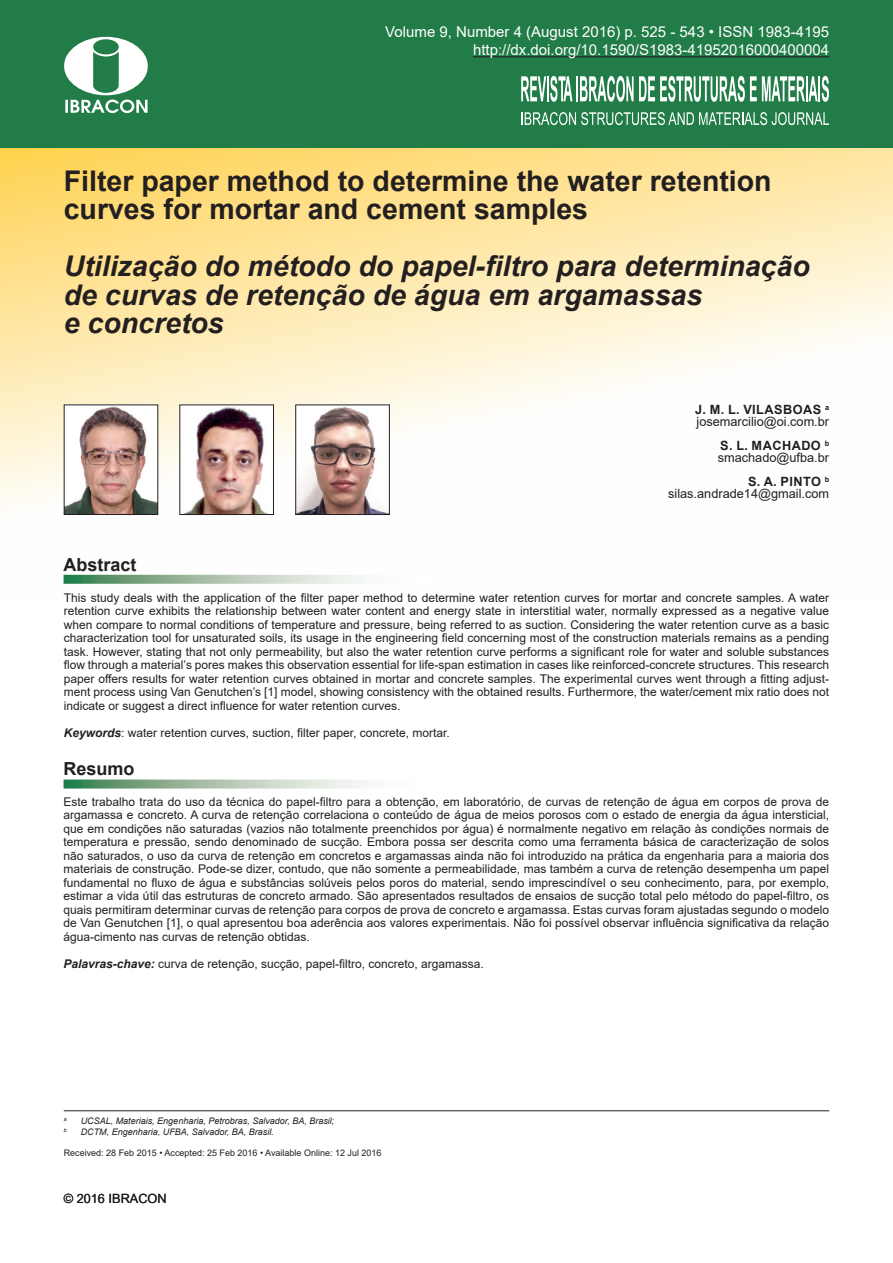
<style>
.page{position:relative;width:893px;height:1263px;background:#fff}
.page>*{position:absolute;margin:0;border:0;box-sizing:border-box;transform-origin:0 0}
.t1{font:italic 700 28.5px/28.5px "Arial";color:#231f20}
.t2{font:700 28.5px/28.5px "Arial";color:#231f20}
.t3{font:700 18px "Arial";color:#231f20}
.t4{font:15px/18px "Arial";color:#fff;text-align:right}
.t5{font:12.75px/12px "Arial";color:#231f20}
.t6{font:12px/13.5px "Arial";color:#231f20;text-align:justify}
.t7{font:italic 9px "Arial";color:#231f20}
.t8{font:9px "Arial";color:#231f20}
.t9{font:italic 5.25px "Arial";color:#231f20}
.s1{font-weight:700}
.s2{font-weight:700;font-style:italic}
</style>
<div class="page">
<svg style="left:0;top:148px;width:893px;height:436px"></svg>
<div style="left:0;top:0;width:893px;height:148px;background:#217c47"></div>
<svg style="left:64px;top:37px;width:84px;height:76px"></svg>
<svg style="left:521px;top:76px;width:51px;height:26px"></svg>
<hr style="left:576px;top:76px;width:2px;height:25px;background:#fff">
<svg style="left:580px;top:76px;width:249px;height:26px"></svg>
<svg style="left:521px;top:112px;width:308px;height:13px"></svg>
<hr style="left:473px;top:56px;width:356px;height:1px;background:#231f20">
<img style="left:66px;top:406px;width:90px;height:107px">
<div style="left:64px;top:404px;width:94px;height:111px;border:1px solid #231f20"></div>
<img style="left:297px;top:406px;width:91px;height:107px">
<div style="left:295px;top:404px;width:95px;height:111px;border:1px solid #231f20"></div>
<img style="left:181px;top:406px;width:91px;height:107px">
<div style="left:179px;top:404px;width:95px;height:111px;border:1px solid #231f20"></div>
<hr style="left:64px;top:1110px;width:765px;height:1px;background:#231f20">
<svg style="left:64px;top:575px;width:372px;height:9px"></svg>
<svg style="left:64px;top:779px;width:299px;height:9px;background:#a7c2ac"></svg>
<p class="t4" style="left:385px;top:23px;width:445px">Volume 9, Number 4 (August 2016) p. 525 - 543 • ISSN 1983-4195 http://dx.doi.org/10.1590/S1983-41952016000400004</p>
<h1 class="t2" style="left:64px;top:167px;width:709px">Filter paper method to determine the water retention curves for mortar and cement samples</h1>
<h1 class="t1" style="left:64px;top:253px;width:747px">Utilização do método do papel-filtro para determinação de curvas de retenção de água em argamassas<br>e concretos</h1>
<h2 class="t3" style="left:64px;top:551px;width:75px">Abstract</h2>
<p class="t5" style="left:695px;top:403px;width:135px"><span class="s1">J. M. L. VILASBOAS</span> <sup>a </sup>josemarcilio@oi.com.br</p>
<p class="t5" style="left:718px;top:439px;width:113px"><span class="s1">S. L. MACHADO</span> <sup>b </sup>smachado@ufba.br</p>
<p class="t5" style="left:668px;top:475px;width:163px;text-align:right"><span class="s1">S. A. PINTO</span> <sup>b </sup>silas.andrade14@gmail.com</p>
<p class="t6" style="left:64px;top:591px;width:767px">This study deals with the application of the filter paper method to determine water retention curves for mortar and concrete samples. A water retention curve exhibits the relationship between water content and energy state in interstitial water, normally expressed as a negative value when compare to normal conditions of temperature and pressure, being referred to as suction. Considering the water retention curve as a basic characterization tool for unsaturated soils, its usage in the engineering field concerning most of the construction materials remains as a pending task. However, stating that not only permeability, but also the water retention curve performs a significant role for water and soluble substances flow through a material’s pores makes this observation essential for life-span estimation in cases like reinforced-concrete structures. This research paper offers results for water retention curves obtained in mortar and concrete samples. The experimental curves went through a fitting adjust&shy;ment process using Van Genutchen’s [1] model, showing consistency with the obtained results. Furthermore, the water/cement mix ratio does not indicate or suggest a direct influence for water retention curves.</p>
<p class="t6" style="left:64px;top:726px;width:388px"><span class="s2">Keywords</span>: water retention curves, suction, filter paper, concrete, mortar.</p>
<h2 class="t3" style="left:64px;top:756px;width:73px">Resumo</h2>
<p class="t6" style="left:64px;top:794px;width:767px">Este trabalho trata do uso da técnica do papel-filtro para a obtenção, em laboratório, de curvas de retenção de água em corpos de prova de argamassa e concreto. A curva de retenção correlaciona o conteúdo de água de meios porosos com o estado de energia da água intersticial, que em condições não saturadas (vazios não totalmente preenchidos por água) é normalmente negativo em relação às condições normais de temperatura e pressão, sendo denominado de sucção. Embora possa ser descrita como uma ferramenta básica de caracterização de solos não saturados, o uso da curva de retenção em concretos e argamassas ainda não foi introduzido na prática da engenharia para a maioria dos materiais de construção. Pode-se dizer, contudo, que não somente a permeabilidade, mas também a curva de retenção desempenha um papel fundamental no fluxo de água e substâncias solúveis pelos poros do material, sendo imprescindível o seu conhecimento, para, por exemplo, estimar a vida útil das estruturas de concreto armado. São apresentados resultados de ensaios de sucção total pelo método do papel-filtro, os quais permitiram determinar curvas de retenção para corpos de prova de concreto e argamassa. Estas curvas foram ajustadas segundo o modelo de Van Genutchen [1], o qual apresentou boa aderência aos valores experimentais. Não foi possível observar influência significativa da relação água-cimento nas curvas de retenção obtidas.</p>
<p class="t6" style="left:64px;top:956px;width:422px"><span class="s2">Palavras-chave:</span> curva de retenção, sucção, papel-filtro, concreto, argamassa.</p>
<p class="t9" style="left:64px;top:1116px;width:4px">a</p>
<p class="t7" style="left:81px;top:1115px;width:255px">UCSAL, Materiais, Engenharia, Petrobras, Salvador, BA, Brasil;</p>
<p class="t9" style="left:64px;top:1126px;width:4px">b</p>
<p class="t7" style="left:81px;top:1126px;width:195px">DCTM, Engenharia, UFBA, Salvador, BA, Brasil.</p>
<p class="t8" style="left:64px;top:1146px;width:319px">Received: 28 Feb 2015 • Accepted: 25 Feb 2016 • Available Online: 12 Jul 2016</p>
<p class="t5" style="left:64px;top:1192px;width:104px">© 2016 IBRACON</p>
</div>
